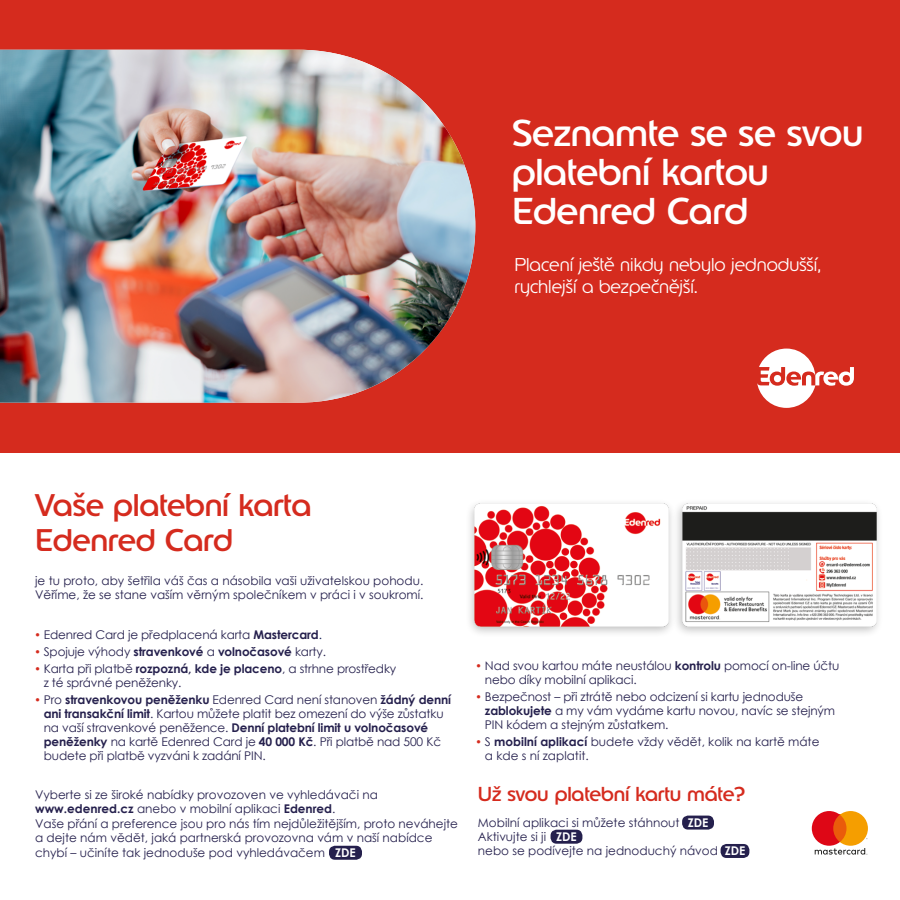
<style>
.page{position:relative;width:900px;height:900px;background:#fff}
.page>*{position:absolute;margin:0;border:0;box-sizing:border-box;transform-origin:0 0}
.t1{font:37px/39px "Edenred";letter-spacing:-.01em;color:#fff}
.t2{font:31px/35px "Edenred";letter-spacing:-.01em;color:#d52b1e}
.t3{font:20px "Edenred";letter-spacing:-.01em;color:#d52b1e}
.t4{font:300 18.4px/22.1px "Edenred";color:#fff}
.t5{font:12px/14px "Century Gothic";color:#25204d}
.t6{font:700 12px "Century Gothic";letter-spacing:-.01em;color:#25204d}
.s1{font-family:"Edenred";color:#d52b1e}
.s2{font-weight:700}
.s3{color:#162056}
.s4{font-family:"Edenred";font-weight:400;color:#d52b1e}
.s5{font-weight:400}
.s6{font-weight:700;color:#fff}
</style>
<div class="page">
<div style="left:329px;top:846px;width:33px;height:14px;background:#25204d;border-radius:6px"></div>
<div style="left:0;top:0;width:900px;height:453px;background:#d52b1e"></div>
<img style="left:0;top:50px;width:475px;height:353px">
<div style="left:465px;top:498px;width:211px;height:139px;background:#f9f9f9"></div>
<img style="left:470px;top:503px;width:201px;height:130px">
<div style="left:672px;top:498px;width:211px;height:139px;background:#000;opacity:.26"></div>
<div style="left:551px;top:830px;width:31px;height:14px;background:#25204d;border-radius:6px"></div>
<div style="left:682px;top:816px;width:32px;height:14px;background:#25204d;border-radius:6px"></div>
<div style="left:721px;top:844px;width:28px;height:14px;background:#25204d;border-radius:6px"></div>
<svg style="left:757px;top:349px;width:97px;height:59px"></svg>
<svg style="left:812px;top:811px;width:56px;height:44px"></svg>
<p class="t1" style="left:512px;top:113px;width:353px">Seznamte se se svou platební kartou</p>
<p class="t1" style="left:512px;top:191px;width:238px">Edenred Card</p>
<p class="t4" style="left:514px;top:253px;width:308px">Placení ještě nikdy nebylo jednodušší, rychlejší a bezpečnější.</p>
<p class="t2" style="left:35px;top:487px;width:278px">Vaše platební karta<br>Edenred Card</p>
<p class="t5" style="left:35px;top:573px;width:390px;line-height:14.4px">je tu proto, aby šetřila váš čas a násobila vaši uživatelskou pohodu.<br>Věříme, že se stane vaším věrným společníkem v práci i v soukromí.</p>
<p class="t5" style="left:35px;top:628px;width:288px"><span class="s1">•</span> Edenred Card je předplacená karta <span class="s2">Mastercard</span><span class="s3">.</span></p>
<p class="t6" style="left:35px;top:643px;width:292px"><span class="s4">•</span> <span class="s5">Spojuje výhody</span> stravenkové <span class="s5">a</span> volnočasové <span class="s5">karty.</span></p>
<p class="t5" style="left:44px;top:662px;width:354px;text-indent:-9px"><span class="s1">•</span> Karta při platbě <span class="s2">rozpozná, kde je placeno</span>, a strhne prostředky z té správné peněženky.</p>
<p class="t5" style="left:44px;top:693px;width:409px;text-indent:-9px"><span class="s1">•</span> Pro <span class="s2">stravenkovou peněženku</span> Edenred Card není stanoven <span class="s2">žádný denní ani transakční limit</span>. Kartou můžete platit bez omezení do výše zůstatku na vaší stravenkové peněžence. <span class="s2">Denní platební limit u volnočasové peněženky</span> na kartě Edenred Card je <span class="s2">40 000 Kč</span>. Při platbě nad 500 Kč budete při platbě vyzváni k zadání PIN.</p>
<p class="t5" style="left:35px;top:787px;width:424px;line-height:14.4px">Vyberte si ze široké nabídky provozoven ve vyhledávači na <span class="s2">www.edenred.cz</span> anebo v mobilní aplikaci <span class="s2">Edenred</span>.<br>Vaše přání a preference jsou pro nás tím nejdůležitějším, proto neváhejte a dejte nám vědět, jaká partnerská provozovna vám v naší nabídce chybí – učiníte tak jednoduše pod vyhledávačem <span class="s6">ZDE</span></p>
<p class="t5" style="left:485px;top:658px;width:356px;text-indent:-9px"><span class="s1">•</span> Nad svou kartou máte neustálou <span class="s2">kontrolu</span> pomocí on-line účtu nebo díky mobilní aplikaci.</p>
<p class="t5" style="left:485px;top:689px;width:352px;text-indent:-9px"><span class="s1">•</span> Bezpečnost – při ztrátě nebo odcizení si kartu jednoduše <span class="s2">zablokujete</span> a my vám vydáme kartu novou, navíc se stejným<br>PIN kódem a stejným zůstatkem.</p>
<p class="t5" style="left:485px;top:734px;width:336px;text-indent:-9px"><span class="s1">•</span> S <span class="s2">mobilní aplikací</span> budete vždy vědět, kolik na kartě máte a kde s ní zaplatit.</p>
<p class="t3" style="left:478px;top:781px;width:269px">Už svou platební kartu máte?</p>
<p class="t5" style="left:478px;top:815px;width:232px;line-height:14.4px">Mobilní aplikaci si můžete stáhnout <span class="s6">ZDE<br></span>Aktivujte si ji <span class="s6">ZDE</span></p>
<p class="t5" style="left:478px;top:844px;width:269px">nebo se podívejte na jednoduchý návod <span class="s6">ZDE</span></p>
</div>
